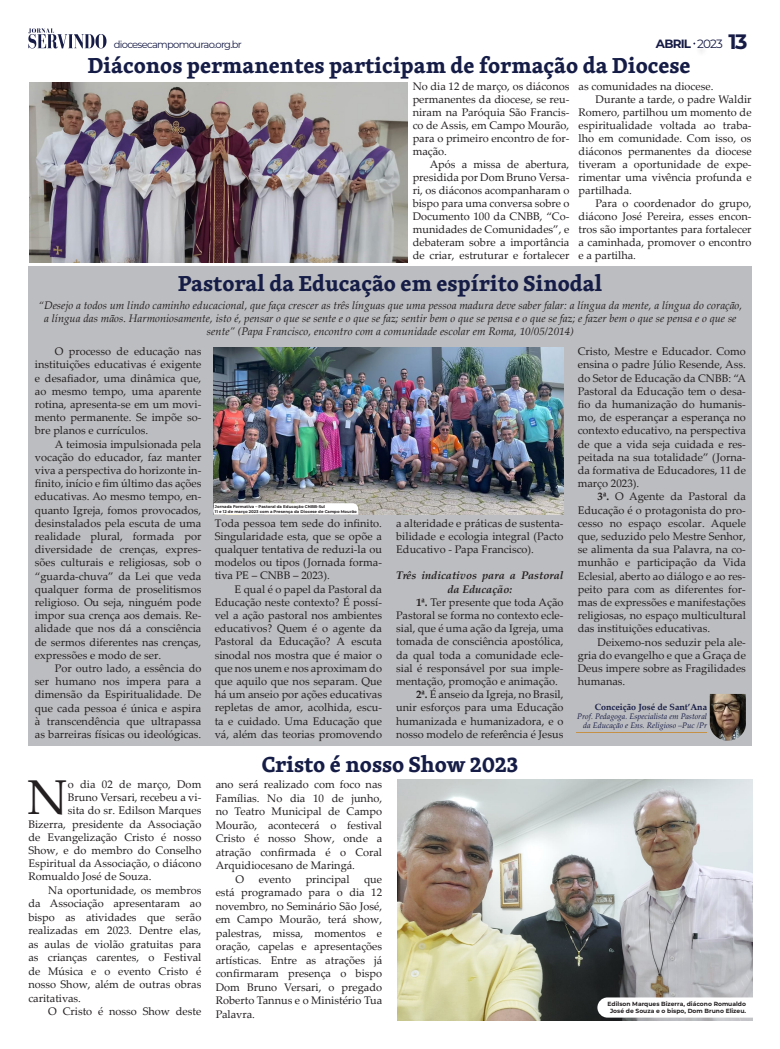
<style>
.page{position:relative;width:780px;height:1049px;background:#fff}
.page>*{position:absolute;margin:0;border:0;box-sizing:border-box;transform-origin:0 0}
.Estilo_de_parágrafo{font:48.9px "Palatino Linotype";color:#231f20}
.t1{font:700 22.3px "Skolar PE";color:#151c46}
.t2{font:700 20.9px "Montserrat";color:#171c46}
.t3{font:700 12px "Montserrat";letter-spacing:-.07em;color:#171c46}
.Estilo_de_parágrafo-2{font:11px/13.2px "Palatino Linotype";color:#231f20;text-align:justify}
.t4{font:italic 11px/13px "Palatino Linotype";color:#231f20;text-align:center}
.t5{font:italic 700 11px/13.2px "Palatino Linotype";color:#231f20;text-align:center}
.t6{font:10px "Montserrat";letter-spacing:-.07em;color:#171c46}
.t7{font:700 8.9px "Palatino Linotype";color:#171c46}
.t8{font:italic 8px "Palatino Linotype";color:#171c46}
.Estilo_de_parágrafo-3{font:700 6px/7.2px "Montserrat";color:#231f20;text-align:center}
.t9{font:700 4px "Montserrat";color:#231f20}
.s1{font-weight:400}
.s2{font-weight:700}
</style>
<div class="page">
<svg style="left:28px;top:28px;width:78px;height:20px"></svg>
<div style="left:695px;top:44px;width:12px;height:12px;background:#fbfbfb"></div>
<div style="left:28px;top:266px;width:723px;height:480px;background:#bcbdc0"></div>
<img style="left:29px;top:82px;width:378px;height:181px">
<img style="left:214px;top:347px;width:349px;height:167px">
<img style="left:397px;top:780px;width:355px;height:240px">
<hr style="left:576px;top:732px;width:131px;height:1px;background:#c59146">
<img style="left:709px;top:694px;width:37px;height:47px">
<svg style="left:214px;top:503px;width:144px;height:11px;background:#fcfcfc"></svg>
<div style="left:597px;top:997px;width:169px;height:20px;background:#fff;border-radius:10px"></div>
<p class="t6" style="left:114px;top:38px;width:130px">diocesecampomourao.org.br</p>
<p class="t3" style="left:656px;top:35px;width:68px">ABRIL <span class="s1">2023</span></p>
<p class="t2" style="left:728px;top:26px;width:21px">13</p>
<p class="t1" style="left:88px;top:47px;width:604px">Diáconos permanentes participam de formação da Diocese</p>
<p class="Estilo_de_parágrafo-2" style="left:412px;top:79px;width:158px">No dia 12 de março, os diáconos permanentes da diocese, se reu&shy;niram na Paróquia São Francis&shy;co de Assis, em Campo Mourão, para o primeiro encontro de for&shy;mação.</p>
<p class="Estilo_de_parágrafo-2" style="left:412px;top:157px;width:158px;text-indent:17px">Após a missa de abertura, presidida por Dom Bruno Versa&shy;ri, os diáconos acompanharam o bispo para uma conversa sobre o Documento 100 da CNBB, “Co&shy;munidades de Comunidades”, e debateram sobre a importância de criar, estruturar e fortalecer</p>
<p class="Estilo_de_parágrafo-2" style="left:578px;top:79px;width:136px">as comunidades na diocese.</p>
<p class="Estilo_de_parágrafo-2" style="left:578px;top:92px;width:174px;text-indent:17px">Durante a tarde, o padre Waldir Romero, partilhou um momento de espiritualidade voltada ao traba&shy;lho em comunidade. Com isso, os diáconos permanentes da diocese tiveram a oportunidade de expe&shy;rimentar uma vivência profunda e partilhada.</p>
<p class="Estilo_de_parágrafo-2" style="left:578px;top:196px;width:174px;text-indent:17px">Para o coordenador do grupo, diácono José Pereira, esses encon&shy;tros são importantes para fortalecer a caminhada, promover o encontro e a partilha.</p>
<p class="t1" style="left:178px;top:266px;width:425px">Pastoral da Educação em espírito Sinodal</p>
<p class="t4" style="left:39px;top:299px;width:705px">“Desejo a todos um lindo caminho educacional, que faça crescer as três línguas que uma pessoa madura deve saber falar: a língua da mente, a língua do coração, a língua das mãos. Harmoniosamente, isto é, pensar o que se sente e o que se faz; sentir bem o que se pensa e o que se faz; e fazer bem o que se pensa e o que se sente” (Papa Francisco, encontro com a comunidade escolar em Roma, 10/05/2014)</p>
<p class="Estilo_de_parágrafo-2" style="left:35px;top:344px;width:168px;text-indent:20px">O processo de educação nas instituições educativas é exigente e desafiador, uma dinâmica que, ao mesmo tempo, uma aparente rotina, apresenta-se em um movi&shy;mento permanente. Se impõe so&shy;bre planos e currículos.</p>
<p class="Estilo_de_parágrafo-2" style="left:35px;top:437px;width:168px;text-indent:20px">A teimosia impulsionada pela vocação do educador, faz manter viva a perspectiva do horizonte in&shy;finito, início e fim último das ações educativas. Ao mesmo tempo, en&shy;quanto Igreja, fomos provocados, desinstalados pela escuta de uma realidade plural, formada por diversidade de crenças, expres&shy;sões culturais e religiosas, sob o “guarda-chuva” da Lei que veda qualquer forma de proselitismos religioso. Ou seja, ninguém pode impor sua crença aos demais. Re&shy;alidade que nos dá a consciência de sermos diferentes nas crenças, expressões e modo de ser.</p>
<p class="Estilo_de_parágrafo-2" style="left:35px;top:661px;width:168px;text-indent:20px">Por outro lado, a essência do ser humano nos impera para a dimensão da Espiritualidade. De que cada pessoa é única e aspira à transcendência que ultrapassa as barreiras físicas ou ideológicas.</p>
<p class="Estilo_de_parágrafo" style="left:27px;top:763px;width:42px">N</p>
<p class="Estilo_de_parágrafo-2" style="left:68px;top:777px;width:135px">o dia 02 de março, Dom</p>
<p class="Estilo_de_parágrafo-2" style="left:68px;top:790px;width:135px">Bruno Versari, recebeu a vi-</p>
<p class="Estilo_de_parágrafo-2" style="left:68px;top:803px;width:135px">sita do sr. Edilson Marques</p>
<p class="Estilo_de_parágrafo-2" style="left:28px;top:817px;width:174px">Bizerra, presidente da Associação</p>
<p class="Estilo_de_parágrafo-2" style="left:28px;top:830px;width:174px">de Evangelização Cristo é nosso</p>
<p class="Estilo_de_parágrafo-2" style="left:28px;top:843px;width:174px">Show, e do membro do Conselho</p>
<p class="Estilo_de_parágrafo-2" style="left:28px;top:856px;width:174px">Espiritual da Associação, o diácono</p>
<p class="Estilo_de_parágrafo-2" style="left:28px;top:869px;width:125px">Romualdo José de Souza.</p>
<p class="Estilo_de_parágrafo-2" style="left:28px;top:883px;width:174px;line-height:13.5px;text-indent:20px">Na oportunidade, os membros da Associação apresentaram ao bispo as atividades que serão realizadas em 2023. Dentre elas, as aulas de violão gratuitas para as crianças carentes, o Festival de Música e o evento Cristo é nosso Show, além de outras obras caritativas.</p>
<p class="Estilo_de_parágrafo-2" style="left:48px;top:1004px;width:155px">O Cristo é nosso Show deste</p>
<p class="t9" style="left:215px;top:504px;width:112px">Jornada Formativa – Pastoral da Educação CNBB-Sul</p>
<p class="t9" style="left:215px;top:509px;width:143px">11 e 12 de março 2023 com a Presença da Diocese de Campo Mourão</p>
<p class="Estilo_de_parágrafo-2" style="left:215px;top:516px;width:169px">Toda pessoa tem sede do infinito.<br>Singularidade esta, que se opõe a qualquer tentativa de reduzi-la ou modelos ou tipos (Jornada forma&shy;tiva PE – CNBB – 2023).</p>
<p class="Estilo_de_parágrafo-2" style="left:215px;top:582px;width:169px;text-indent:20px">E qual é o papel da Pastoral da Educação neste contexto? É possí&shy;vel a ação pastoral nos ambientes educativos? Quem é o agente da Pastoral da Educação? A escuta sinodal nos mostra que é maior o que nos unem e nos aproximam do que aquilo que nos separam. Que há um anseio por ações educativas repletas de amor, acolhida, escu&shy;ta e cuidado. Uma Educação que vá, além das teorias promovendo</p>
<p class="Estilo_de_parágrafo-2" style="left:396px;top:516px;width:169px">a alteridade e práticas de sustenta&shy;bilidade e ecologia integral (Pacto Educativo - Papa Francisco).</p>
<p class="t5" style="left:396px;top:568px;width:169px">Três indicativos para a Pastoral da Educação:</p>
<p class="Estilo_de_parágrafo-2" style="left:396px;top:595px;width:169px;text-indent:20px"><span class="s2">1ª.</span> Ter presente que toda Ação Pastoral se forma no contexto ecle&shy;sial, que é uma ação da Igreja, uma tomada de consciência apostólica, da qual toda a comunidade ecle&shy;sial é responsável por sua imple&shy;mentação, promoção e animação.</p>
<p class="Estilo_de_parágrafo-2" style="left:396px;top:687px;width:169px;text-indent:20px"><span class="s2">2ª.</span> É anseio da Igreja, no Brasil, unir esforços para uma Educação humanizada e humanizadora, e o nosso modelo de referência é Jesus</p>
<p class="t1" style="left:262px;top:746px;width:258px">Cristo é nosso Show 2023</p>
<p class="Estilo_de_parágrafo-2" style="left:216px;top:777px;width:168px;line-height:13.5px">ano será realizado com foco nas Famílias. No dia 10 de junho, no Teatro Municipal de Campo Mourão, acontecerá o festival Cristo é nosso Show, onde a atração confirmada é o Coral Arquidiocesano de Maringá.</p>
<p class="Estilo_de_parágrafo-2" style="left:235px;top:872px;width:10px">O</p>
<p class="Estilo_de_parágrafo-2" style="left:259px;top:872px;width:34px">evento</p>
<p class="Estilo_de_parágrafo-2" style="left:306px;top:872px;width:45px">principal</p>
<p class="Estilo_de_parágrafo-2" style="left:216px;top:871px;width:168px;line-height:13.5px;text-indent:148px">que está programado para o dia 12 novembro, no Seminário São José, em Campo Mourão, terá show, palestras, missa, momentos e oração, capelas e apresentações artísticas. Entre as atrações já confirmaram presença o bispo Dom Bruno Versari, o pregado Roberto Tannus e o Ministério Tua Palavra.</p>
<p class="Estilo_de_parágrafo-2" style="left:577px;top:344px;width:170px">Cristo, Mestre e Educador. Como ensina o padre Júlio Resende, Ass. do Setor de Educação da CNBB: “A Pastoral da Educação tem o desa&shy;fio da humanização do humanis&shy;mo, de esperançar a esperança no contexto educativo, na perspectiva de que a vida seja cuidada e res&shy;peitada na sua totalidade” (Jorna&shy;da formativa de Educadores, 11 de março 2023).</p>
<p class="Estilo_de_parágrafo-2" style="left:577px;top:489px;width:170px;text-indent:20px"><span class="s2">3ª.</span> O Agente da Pastoral da Educação é o protagonista do pro&shy;cesso no espaço escolar. Aquele que, seduzido pelo Mestre Senhor, se alimenta da sua Palavra, na co&shy;munhão e participação da Vida Eclesial, aberto ao diálogo e ao res&shy;peito para com as diferentes for&shy;mas de expressões e manifestações religiosas, no espaço multicultural das instituições educativas.</p>
<p class="Estilo_de_parágrafo-2" style="left:577px;top:635px;width:170px;text-indent:20px">Deixemo-nos seduzir pela ale&shy;gria do evangelho e que a Graça de Deus impere sobre as Fragilidades humanas.</p>
<p class="t7" style="left:594px;top:701px;width:114px">Conceição José de Sant’Ana</p>
<p class="t8" style="left:577px;top:711px;width:131px">Prof. Pedagoga. Especialista em Pastoral</p>
<p class="t8" style="left:583px;top:720px;width:125px">da Educação e Ens. Religioso –Puc /Pr</p>
<p class="Estilo_de_parágrafo-3" style="left:607px;top:1000px;width:140px">Edilson Marques Bizerra, diácono Romualdo<br>José de Souza e o bispo, Dom Bruno Elizeu.</p>
</div>
